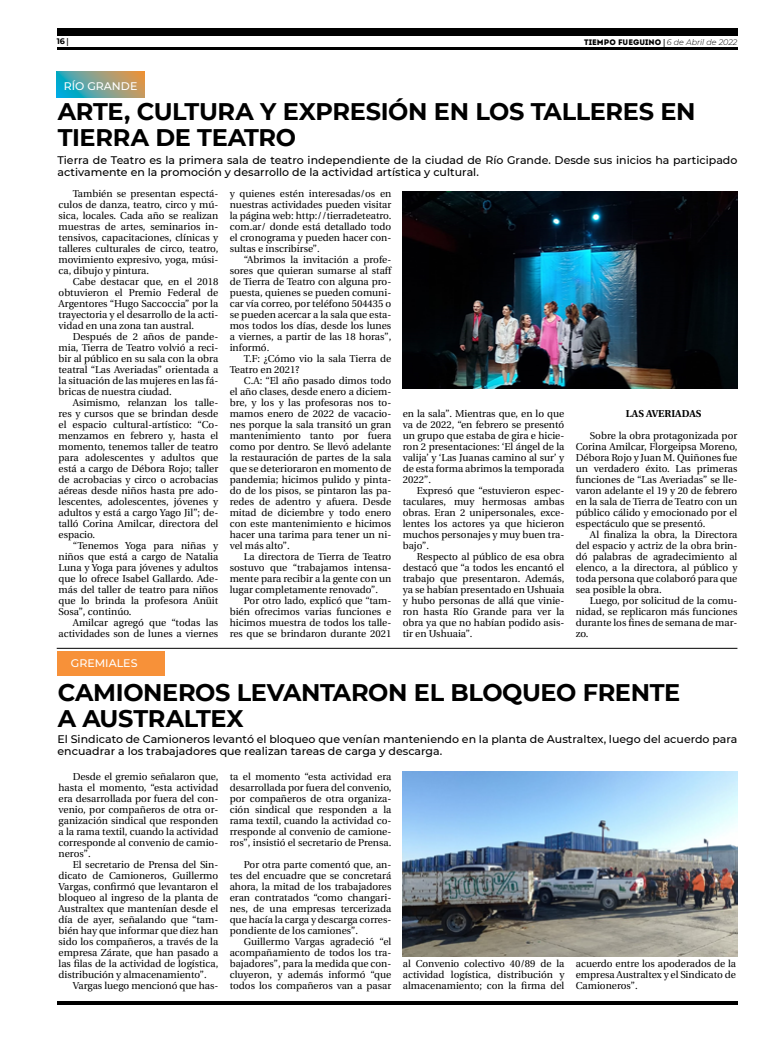
<style>
.page{position:relative;width:780px;height:1049px;background:#fff}
.page>*{position:absolute;margin:0;border:0;box-sizing:border-box;transform-origin:0 0}
.t1{font:700 24px/26px "Montserrat";letter-spacing:-.015em;color:#000}
.t2{font:500 11px/12px "Montserrat";color:#000}
.t3{font:500 11px "Montserrat";color:#fff}
.t4{font:10px/11px "Utopia";color:#000;text-align:justify}
.t5{font:700 10px "Utopia";color:#000}
.t6{font:8px "Intro";color:#000}
.t7{font:700 8px "Montserrat";color:#000}
.s1{font-family:"Utopia"}
.s2{font-family:"Utopia";font-weight:700}
.s3{font-family:"Montserrat";font-weight:300;font-style:italic}
</style>
<div class="page">
<hr style="left:57px;top:48px;width:680px;height:2px;background:#000">
<div style="left:57px;top:28px;width:680px;height:7px;background:#000"></div>
<hr style="left:57px;top:1001px;width:680px;height:4px;background:#000">
<hr style="left:57px;top:648px;width:680px;height:1px;background:#000">
<div style="left:57px;top:651px;width:107px;height:24px;background:#f79139"></div>
<svg style="left:57px;top:72px;width:88px;height:26px;background:#79a18f"></svg>
<img style="left:403px;top:191px;width:334px;height:197px">
<img style="left:403px;top:771px;width:334px;height:186px">
<p class="t7" style="left:57px;top:35px;width:14px">16 <span class="s1">|</span></p>
<p class="t6" style="left:584px;top:37px;width:155px">TIEMPO FUEGUINO <span class="s2">|</span> <span class="s3">6 de Abril de 2022</span></p>
<p class="t3" style="left:64px;top:78px;width:75px">RÍO GRANDE</p>
<h1 class="t1" style="left:58px;top:97px;width:434px">ARTE, CULTURA Y EXPRESIÓN EN LOS</h1>
<h1 class="t1" style="left:530px;top:97px;width:166px">TALLERES EN</h1>
<h1 class="t1" style="left:58px;top:123px;width:240px">TIERRA DE TEATRO</h1>
<p class="t2" style="left:58px;top:154px;width:681px">Tierra de Teatro es la primera sala de teatro independiente de la ciudad de Río Grande. Desde sus inicios ha participado activamente en la promoción y desarrollo de la actividad artística y cultural.</p>
<p class="t4" style="left:59px;top:188px;width:161px;text-indent:14px">También se presentan espectá&shy;culos de danza, teatro, circo y mú&shy;sica, locales. Cada año se realizan muestras de artes, seminarios in&shy;tensivos, capacitaciones, clínicas y talleres culturales de circo, teatro, movimiento expresivo, yoga, músi&shy;ca, dibujo y pintura.</p>
<p class="t4" style="left:59px;top:276px;width:161px;text-indent:14px">Cabe destacar que, en el 2018 obtuvieron el Premio Federal de Argentores “Hugo Saccoccia” por la trayectoria y el desarrollo de la acti&shy;vidad en una zona tan austral.</p>
<p class="t4" style="left:59px;top:331px;width:161px;text-indent:14px">Después de 2 años de pande&shy;mia, Tierra de Teatro volvió a reci&shy;bir al público en su sala con la obra teatral “Las Averiadas” orientada a la situación de las mujeres en las fá&shy;bricas de nuestra ciudad.</p>
<p class="t4" style="left:59px;top:397px;width:161px;text-indent:14px">Asimismo, relanzan los talle&shy;res y cursos que se brindan desde el espacio cultural-artístico: “Co&shy;menzamos en febrero y, hasta el momento, tenemos taller de teatro para adolescentes y adultos que está a cargo de Débora Rojo; taller de acrobacias y circo o acrobacias aéreas desde niños hasta pre ado&shy;lescentes, adolescentes, jóvenes y adultos y está a cargo Yago Jil”; de&shy;talló Corina Amilcar, directora del espacio.</p>
<p class="t4" style="left:59px;top:540px;width:161px;text-indent:14px">“Tenemos Yoga para niñas y niños que está a cargo de Natalia Luna y Yoga para jóvenes y adultos que lo ofrece Isabel Gallardo. Ade&shy;más del taller de teatro para niños que lo brinda la profesora Anüit Sosa”, continúo.</p>
<p class="t4" style="left:59px;top:617px;width:161px;text-align:right">Amilcar agregó que “todas las actividades son de lunes a viernes</p>
<p class="t4" style="left:230px;top:188px;width:163px">y quienes estén interesadas/os en nuestras actividades pueden visitar la página web: http://tierradeteatro. com.ar/ donde está detallado todo el cronograma y pueden hacer con&shy;sultas e inscribirse”.</p>
<p class="t4" style="left:230px;top:254px;width:163px;text-indent:14px">“Abrimos la invitación a profe&shy;sores que quieran sumarse al staff de Tierra de Teatro con alguna pro&shy;puesta, quienes se pueden comuni&shy;car vía correo, por teléfono 504435 o se pueden acercar a la sala que esta&shy;mos todos los días, desde los lunes a viernes, a partir de las 18 horas”, informó.</p>
<p class="t4" style="left:230px;top:353px;width:163px;text-indent:14px">T.F: ¿Cómo vio la sala Tierra de<br>Teatro en 2021?</p>
<p class="t4" style="left:230px;top:375px;width:163px;text-indent:14px">C.A: “El año pasado dimos todo el año clases, desde enero a diciem&shy;bre, y los y las profesoras nos to&shy;mamos enero de 2022 de vacacio&shy;nes porque la sala transitó un gran mantenimiento tanto por fuera como por dentro. Se llevó adelante la restauración de partes de la sala que se deterioraron en momento de pandemia; hicimos pulido y pinta&shy;do de los pisos, se pintaron las pa&shy;redes de adentro y afuera. Desde mitad de diciembre y todo enero con este mantenimiento e hicimos hacer una tarima para tener un ni&shy;vel más alto”.</p>
<p class="t4" style="left:230px;top:551px;width:163px;text-indent:14px">La directora de Tierra de Teatro sostuvo que “trabajamos intensa&shy;mente para recibir a la gente con un lugar completamente renovado”.</p>
<p class="t4" style="left:230px;top:595px;width:163px;text-indent:14px">Por otro lado, explicó que “tam&shy;bién ofrecimos varias funciones e hicimos muestra de todos los talle&shy;res que se brindaron durante 2021</p>
<p class="t4" style="left:403px;top:408px;width:163px">en la sala”. Mientras que, en lo que va de 2022, “en febrero se presentó un grupo que estaba de gira e hicie&shy;ron 2 presentaciones: ‘El ángel de la valija’ y ‘Las Juanas camino al sur’ y de esta forma abrimos la temporada 2022”.</p>
<p class="t4" style="left:403px;top:485px;width:163px;text-indent:14px">Expresó que “estuvieron espec&shy;taculares, muy hermosas ambas obras. Eran 2 unipersonales, exce&shy;lentes los actores ya que hicieron muchos personajes y muy buen tra&shy;bajo”.</p>
<p class="t4" style="left:403px;top:551px;width:163px;text-indent:14px">Respecto al público de esa obra destacó que “a todos les encantó el trabajo que presentaron. Además, ya se habían presentado en Ushuaia y hubo personas de allá que vinie&shy;ron hasta Río Grande para ver la obra ya que no habían podido asis&shy;tir en Ushuaia”.</p>
<p class="t5" style="left:625px;top:408px;width:77px">LAS AVERIADAS</p>
<p class="t4" style="left:575px;top:430px;width:163px;text-indent:14px">Sobre la obra protagonizada por Corina Amilcar, Florgeipsa Moreno, Débora Rojo y Juan M. Quiñones fue un verdadero éxito. Las primeras funciones de “Las Averiadas” se lle&shy;varon adelante el 19 y 20 de febrero en la sala de Tierra de Teatro con un público cálido y emocionado por el espectáculo que se presentó.</p>
<p class="t4" style="left:575px;top:529px;width:163px;text-indent:14px">Al finaliza la obra, la Directora del espacio y actriz de la obra brin&shy;dó palabras de agradecimiento al elenco, a la directora, al público y toda persona que colaboró para que sea posible la obra.</p>
<p class="t4" style="left:575px;top:595px;width:163px;text-indent:14px">Luego, por solicitud de la comu&shy;nidad, se replicaron más funciones durante los fines de semana de mar&shy;zo.</p>
<p class="t3" style="left:71px;top:655px;width:68px">GREMIALES</p>
<h1 class="t1" style="left:58px;top:678px;width:624px">CAMIONEROS LEVANTARON EL BLOQUEO FRENTE<br>A AUSTRALTEX</h1>
<p class="t2" style="left:58px;top:732px;width:681px">El Sindicato de Camioneros levantó el bloqueo que venían manteniendo en la planta de Australtex, luego del acuerdo para encuadrar a los trabajadores que realizan tareas de carga y descarga.</p>
<p class="t4" style="left:59px;top:771px;width:161px;text-indent:14px">Desde el gremio señalaron que, hasta el momento, “esta actividad era desarrollada por fuera del con&shy;venio, por compañeros de otra or&shy;ganización sindical que responden a la rama textil, cuando la actividad corresponde al convenio de camio&shy;neros”.</p>
<p class="t4" style="left:59px;top:859px;width:161px;text-indent:14px">El secretario de Prensa del Sin&shy;dicato de Camioneros, Guillermo Vargas, confirmó que levantaron el bloqueo al ingreso de la planta de Australtex que mantenían desde el día de ayer, señalando que “tam&shy;bién hay que informar que diez han sido los compañeros, a través de la empresa Zárate, que han pasado a las filas de la actividad de logística, distribución y almacenamiento”.</p>
<p class="t4" style="left:73px;top:980px;width:147px">Vargas luego mencionó que has-</p>
<p class="t4" style="left:230px;top:771px;width:163px">ta el momento “esta actividad era desarrollada por fuera del convenio, por compañeros de otra organiza&shy;ción sindical que responden a la rama textil, cuando la actividad co&shy;rresponde al convenio de camione&shy;ros”, insistió el secretario de Prensa.</p>
<p class="t4" style="left:230px;top:859px;width:163px;text-indent:14px">Por otra parte comentó que, an&shy;tes del encuadre que se concretará ahora, la mitad de los trabajadores eran contratados “como changari&shy;nes, de una empresas tercerizada que hacía la carga y descarga corres&shy;pondiente de los camiones”.</p>
<p class="t4" style="left:230px;top:936px;width:163px;text-indent:14px">Guillermo Vargas agradeció “el acompañamiento de todos los tra&shy;bajadores”, para la medida que con&shy;cluyeron, y además informó “que todos los compañeros van a pasar</p>
<p class="t4" style="left:403px;top:958px;width:163px">al Convenio colectivo 40/89 de la actividad logística, distribución y almacenamiento; con la firma del</p>
<p class="t4" style="left:576px;top:958px;width:162px">acuerdo entre los apoderados de la empresa Australtex y el Sindicato de Camioneros”.</p>
</div>
